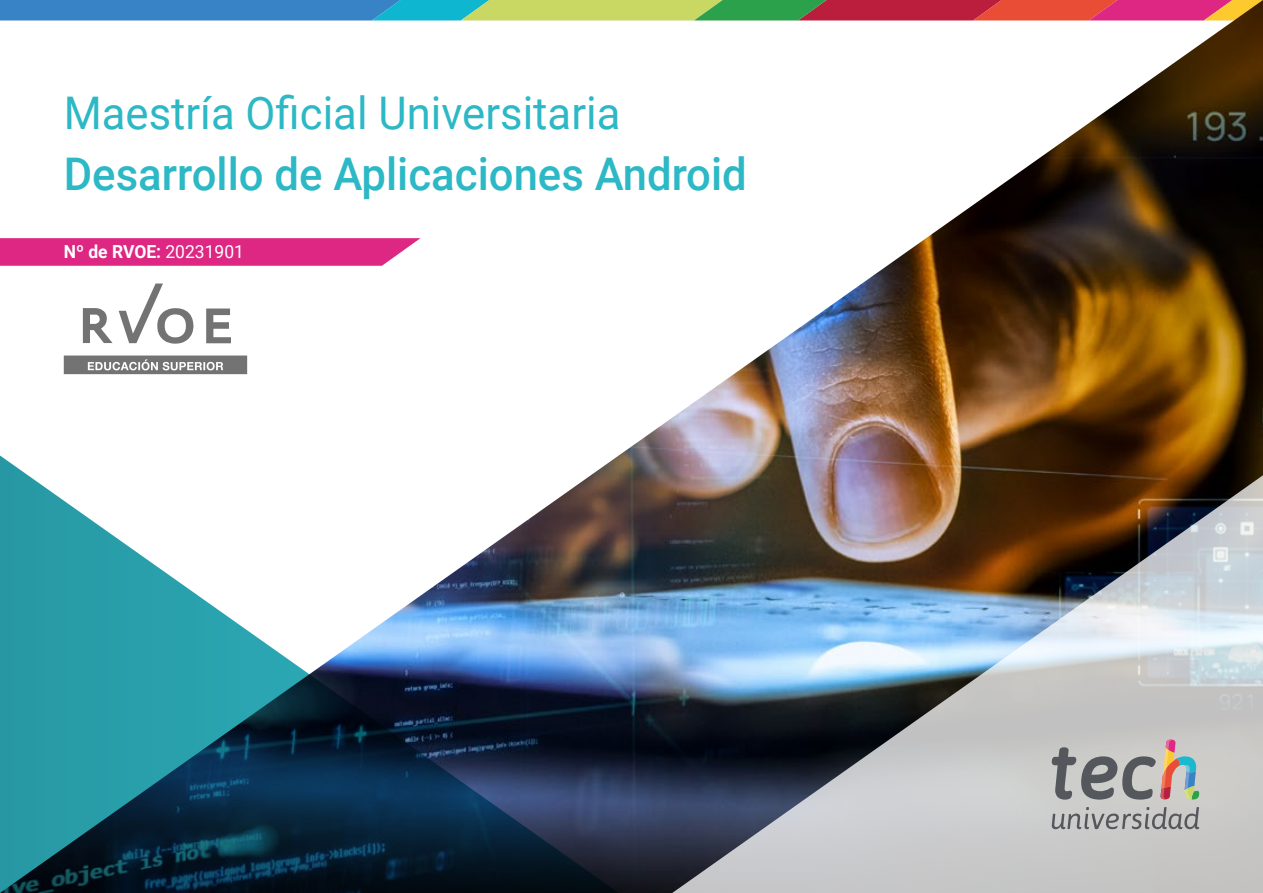
<style>
.page{position:relative;width:1263px;height:893px;background:#fff}
.page>*{position:absolute;margin:0;border:0;box-sizing:border-box;transform-origin:0 0}
.t1{font:500 45px "Roboto";color:#2db8c5}
.t2{font:45px "Roboto";color:#2db8c5}
.t3{font:700 18px "Roboto";color:#fff}
.s1{font-weight:400}
</style>
<div class="page">
<img style="left:0;top:0;width:1263px;height:454px">
<svg style="left:0;top:440px;width:649px;height:453px"></svg>
<img style="left:642px;top:454px;width:621px;height:439px">
<svg style="left:119px;top:284px;width:74px;height:60px"></svg>
<svg style="left:206px;top:309px;width:25px;height:34px"></svg>
<svg style="left:83px;top:308px;width:30px;height:35px"></svg>
<svg style="left:64px;top:356px;width:183px;height:18px;background:#898989"></svg>
<svg style="left:0;top:238px;width:420px;height:28px;background:#df3389"></svg>
<svg style="left:1052px;top:740px;width:147px;height:60px;background:#a8a5a3"></svg>
<svg style="left:1052px;top:807px;width:147px;height:22px;background:#aaaaab"></svg>
<p class="t2" style="left:64px;top:82px;width:558px">Maestría Oficial Universitaria</p>
<p class="t1" style="left:64px;top:143px;width:685px">Desarrollo de Aplicaciones Android</p>
<p class="t3" style="left:64px;top:239px;width:182px">Nº de RVOE: <span class="s1">20231901</span></p>
</div>
